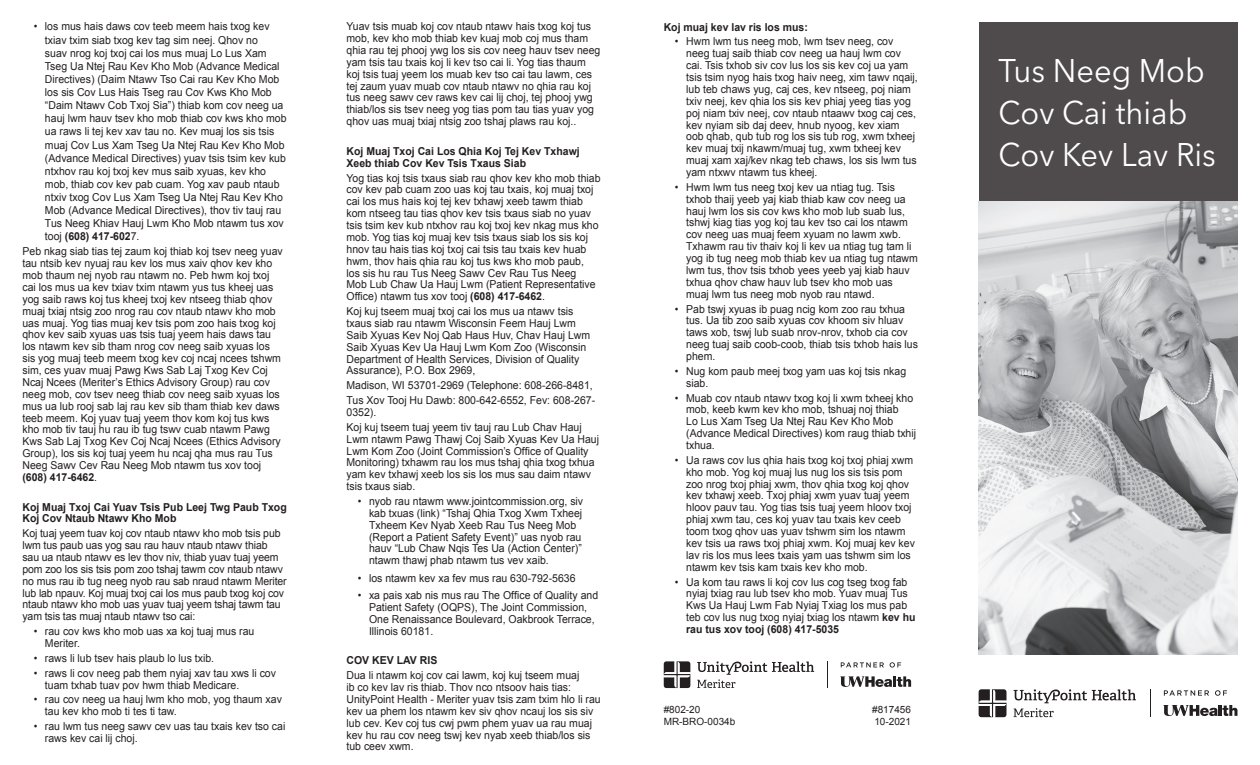
<style>
.page{position:relative;width:1260px;height:765px;background:#fff}
.page>*{position:absolute;margin:0;border:0;box-sizing:border-box;transform-origin:0 0}
.t1{font:32.5px/42px "Avenir Next LT Pro";color:#fff;scale:.95 1}
.t2{font:11px/11.9px "Arial";color:#231f20;scale:.96 1}
.t3{font:700 11px/11.9px "Arial";color:#231f20;scale:.96 1}
.t4{font:10px/12px "Arial";color:#231f20}
.s1{font-weight:700}
</style>
<div class="page">
<div style="left:979px;top:22px;width:259px;height:179px;background:#4f4b4c"></div>
<svg style="left:1150px;top:689px;width:1px;height:28px"></svg>
<svg style="left:979px;top:689px;width:28px;height:28px"></svg>
<svg style="left:1014px;top:689px;width:122px;height:28px"></svg>
<svg style="left:1164px;top:690px;width:63px;height:6px"></svg>
<svg style="left:1163px;top:705px;width:74px;height:11px"></svg>
<img style="left:979px;top:201px;width:259px;height:454px">
<svg style="left:827px;top:661px;width:1px;height:27px"></svg>
<svg style="left:664px;top:661px;width:26px;height:27px"></svg>
<svg style="left:697px;top:661px;width:117px;height:27px"></svg>
<svg style="left:841px;top:662px;width:60px;height:6px"></svg>
<svg style="left:840px;top:676px;width:71px;height:11px"></svg>
<p class="t2" style="left:45px;top:20px;width:253px;line-height:13.1px;text-indent:-11px">• los mus hais daws cov teeb meem hais txog kev txiav txim siab txog kev tag sim neej. Qhov no<br>suav nrog koj txoj cai los mus muaj Lo Lus Xam Tseg Ua Ntej Rau Kev Kho Mob (Advance Medical Directives) (Daim Ntawv Tso Cai rau Kev Kho Mob los sis Cov Lus Hais Tseg rau Cov Kws Kho Mob “Daim Ntawv Cob Txoj Sia”) thiab kom cov neeg ua hauj lwm hauv tsev kho mob thiab cov kws kho mob ua raws li tej kev xav tau no. Kev muaj los sis tsis muaj Cov Lus Xam Tseg Ua Ntej Rau Kev Kho Mob (Advance Medical Directives) yuav tsis tsim kev kub ntxhov rau koj txoj kev mus saib xyuas, kev kho mob, thiab cov kev pab cuam. Yog xav paub ntaub ntxiv txog Cov Lus Xam Tseg Ua Ntej Rau Kev Kho Mob (Advance Medical Directives), thov tiv tauj rau Tus Neeg Khiav Hauj Lwm Kho Mob ntawm tus xov tooj <span class="s1">(608) 417-602</span>7.</p>
<p class="t2" style="left:22px;top:246px;width:273px">Peb nkag siab tias tej zaum koj thiab koj tsev neeg yuav tau ntsib kev nyuaj rau kev los mus xaiv qhov kev kho mob thaum nej nyob rau ntawm no. Peb hwm koj txoj cai los mus ua kev txiav txim ntawm yus tus kheej uas yog saib raws koj tus kheej txoj kev ntseeg thiab qhov muaj txiaj ntsig zoo nrog rau cov ntaub ntawv kho mob uas muaj. Yog tias muaj kev tsis pom zoo hais txog koj qhov kev saib xyuas uas tsis tuaj yeem hais daws tau los ntawm kev sib tham nrog cov neeg saib xyuas los sis yog muaj teeb meem txog kev coj ncaj ncees tshwm sim, ces yuav muaj Pawg Kws Sab Laj Txog Kev Coj Ncaj Ncees (Meriter’s Ethics Advisory Group) rau cov neeg mob, cov tsev neeg thiab cov neeg saib xyuas los mus ua lub rooj sab laj rau kev sib tham thiab kev daws teeb meem. Koj yuav tuaj yeem thov kom koj tus kws kho mob tiv tauj hu rau ib tug tswv cuab ntawm Pawg Kws Sab Laj Txog Kev Coj Ncaj Ncees (Ethics Advisory Group), los sis koj tuaj yeem hu ncaj qha mus rau Tus Neeg Sawv Cev Rau Neeg Mob ntawm tus xov tooj <span class="s1">(608) 417-6462</span>.</p>
<p class="t3" style="left:22px;top:501px;width:277px">Koj Muaj Txoj Cai Yuav Tsis Pub Leej Twg Paub Txog<br>Koj Cov Ntaub Ntawv Kho Mob</p>
<p class="t2" style="left:22px;top:528px;width:277px">Koj tuaj yeem tuav koj cov ntaub ntawv kho mob tsis pub lwm tus paub uas yog sau rau hauv ntaub ntawv thiab sau ua ntaub ntawv es lev thov niv, thiab yuav tuaj yeem pom zoo los sis tsis pom zoo tshaj tawm cov ntaub ntawv no mus rau ib tug neeg nyob rau sab nraud ntawm Meriter lub lab npauv. Koj muaj txoj cai los mus paub txog koj cov ntaub ntawv kho mob uas yuav tuaj yeem tshaj tawm tau yam tsis tas muaj ntaub ntawv tso cai:</p>
<p class="t2" style="left:45px;top:625px;width:220px;text-indent:-11px">• rau cov kws kho mob uas xa koj tuaj mus rau<br>Meriter.</p>
<p class="t2" style="left:34px;top:652px;width:189px">• raws li lub tsev hais plaub lo lus txib.</p>
<p class="t2" style="left:45px;top:667px;width:242px;text-indent:-11px">• raws li cov neeg pab them nyiaj xav tau xws li cov tuam txhab tuav pov hwm thiab Medicare.</p>
<p class="t2" style="left:45px;top:694px;width:248px;text-indent:-11px">• rau cov neeg ua hauj lwm kho mob, yog thaum xav tau kev kho mob ti tes ti taw.</p>
<p class="t2" style="left:45px;top:720px;width:252px;text-indent:-11px">• rau lwm tus neeg sawv cev uas tau txais kev tso cai raws kev cai lij choj.</p>
<p class="t2" style="left:347px;top:21px;width:266px">Yuav tsis muab koj cov ntaub ntawv hais txog koj tus mob, kev kho mob thiab kev kuaj mob coj mus tham qhia rau tej phooj ywg los sis cov neeg hauv tsev neeg yam tsis tau txais koj li kev tso cai li. Yog tias thaum koj tsis tuaj yeem los muab kev tso cai tau lawm, ces tej zaum yuav muab cov ntaub ntawv no qhia rau koj tus neeg sawv cev raws kev cai lij choj, tej phooj ywg thiab/los sis tsev neeg yog tias pom tau tias yuav yog qhov uas muaj txiaj ntsig zoo tshaj plaws rau koj..</p>
<p class="t3" style="left:347px;top:145px;width:244px">Koj Muaj Txoj Cai Los Qhia Koj Tej Kev Txhawj<br>Xeeb thiab Cov Kev Tsis Txaus Siab</p>
<p class="t2" style="left:347px;top:172px;width:266px">Yog tias koj tsis txaus siab rau qhov kev kho mob thiab cov kev pab cuam zoo uas koj tau txais, koj muaj txoj cai los mus hais koj tej kev txhawj xeeb tawm thiab kom ntseeg tau tias qhov kev tsis txaus siab no yuav tsis tsim kev kub ntxhov rau koj txoj kev nkag mus kho mob. Yog tias koj muaj kev tsis txaus siab los sis koj hnov tau hais tias koj txoj cai tsis tau txais kev huab hwm, thov hais qhia rau koj tus kws kho mob paub,<br>los sis hu rau Tus Neeg Sawv Cev Rau Tus Neeg<br>Mob Lub Chaw Ua Hauj Lwm (Patient Representative Office) ntawm tus xov tooj <span class="s1">(608) 417-6462</span>.</p>
<p class="t2" style="left:347px;top:305px;width:255px">Koj kuj tseem muaj txoj cai los mus ua ntawv tsis txaus siab rau ntawm Wisconsin Feem Hauj Lwm Saib Xyuas Kev Noj Qab Haus Huv, Chav Hauj Lwm Saib Xyuas Kev Ua Hauj Lwm Kom Zoo (Wisconsin Department of Health Services, Division of Quality Assurance), P.O. Box 2969,</p>
<p class="t2" style="left:347px;top:378px;width:260px;line-height:14.8px">Madison, WI 53701-2969 (Telephone: 608-266-8481,<br>Tus Xov Tooj Hu Dawb: 800-642-6552, Fev: 608-267-</p>
<p class="t2" style="left:347px;top:405px;width:246px;line-height:14.8px">0352).<br>Koj kuj tseem tuaj yeem tiv tauj rau Lub Chav Hauj</p>
<p class="t2" style="left:347px;top:433px;width:264px">Lwm ntawm Pawg Thawj Coj Saib Xyuas Kev Ua Hauj Lwm Kom Zoo (Joint Commission’s Office of Quality Monitoring) txhawm rau los mus tshaj qhia txog txhua yam kev txhawj xeeb los sis los mus sau daim ntawv tsis txaus siab.</p>
<p class="t2" style="left:369px;top:495px;width:225px;text-indent:-11px">• nyob rau ntawm www.jointcommission.org, siv kab txuas (link) “Tshaj Qhia Txog Xwm Txheej Txheem Kev Nyab Xeeb Rau Tus Neeg Mob (Report a Patient Safety Event)” uas nyob rau hauv “Lub Chaw Nqis Tes Ua (Action Center)” ntawm thawj phab ntawm tus vev xaib.</p>
<p class="t2" style="left:358px;top:572px;width:228px">• los ntawm kev xa fev mus rau 630-792-5636</p>
<p class="t2" style="left:369px;top:590px;width:240px;text-indent:-11px">• xa pais xab nis mus rau The Office of Quality and Patient Safety (OQPS), The Joint Commission, One Renaissance Boulevard, Oakbrook Terrace, Illinois 60181.</p>
<p class="t3" style="left:347px;top:655px;width:96px">COV KEV LAV RIS</p>
<p class="t2" style="left:347px;top:669px;width:266px">Dua li ntawm koj cov cai lawm, koj kuj tseem muaj<br>ib co kev lav ris thiab. Thov nco ntsoov hais tias:<br>UnityPoint Health - Meriter yuav tsis zam txim hlo li rau kev ua phem los ntawm kev siv qhov ncauj los sis siv lub cev. Kev coj tus cwj pwm phem yuav ua rau muaj kev hu rau cov neeg tswj kev nyab xeeb thiab/los sis tub ceev xwm.</p>
<p class="t3" style="left:664px;top:21px;width:152px">Koj muaj kev lav ris los mus:</p>
<p class="t2" style="left:686px;top:36px;width:243px;text-indent:-11px">• Hwm lwm tus neeg mob, lwm tsev neeg, cov neeg tuaj saib thiab cov neeg ua hauj lwm cov cai. Tsis txhob siv cov lus los sis kev coj ua yam tsis tsim nyog hais txog haiv neeg, xim tawv nqaij, lub teb chaws yug, caj ces, kev ntseeg, poj niam txiv neej, kev qhia los sis kev phiaj yeeg tias yog poj niam txiv neej, cov ntaub ntaawv txog caj ces, kev nyiam sib daj deev, hnub nyoog, kev xiam oob qhab, qub tub rog los sis tub rog, xwm txheej kev muaj txij nkawm/muaj tug, xwm txheej kev muaj xam xaj/kev nkag teb chaws, los sis lwm tus yam ntxwv ntawm tus kheej.</p>
<p class="t2" style="left:686px;top:181px;width:243px;text-indent:-11px">• Hwm lwm tus neeg txoj kev ua ntiag tug. Tsis txhob thaij yeeb yaj kiab thiab kaw cov neeg ua hauj lwm los sis cov kws kho mob lub suab lus, tshwj kiag tias yog koj tau kev tso cai los ntawm cov neeg uas muaj feem xyuam no lawm xwb.<br>Txhawm rau tiv thaiv koj li kev ua ntiag tug tam li yog ib tug neeg mob thiab kev ua ntiag tug ntawm lwm tus, thov tsis txhob yees yeeb yaj kiab hauv txhua qhov chaw hauv lub tsev kho mob uas muaj lwm tus neeg mob nyob rau ntawd.</p>
<p class="t2" style="left:686px;top:303px;width:243px;text-indent:-11px">• Pab tswj xyuas ib puag ncig kom zoo rau txhua tus. Ua tib zoo saib xyuas cov khoom siv hluav taws xob, tswj lub suab nrov-nrov, txhob cia cov neeg tuaj saib coob-coob, thiab tsis txhob hais lus phem.</p>
<p class="t2" style="left:686px;top:365px;width:231px;text-indent:-11px">• Nug kom paub meej txog yam uas koj tsis nkag siab.</p>
<p class="t2" style="left:686px;top:392px;width:241px;text-indent:-11px">• Muab cov ntaub ntawv txog koj li xwm txheej kho mob, keeb kwm kev kho mob, tshuaj noj thiab<br>Lo Lus Xam Tseg Ua Ntej Rau Kev Kho Mob (Advance Medical Directives) kom raug thiab txhij txhua.</p>
<p class="t2" style="left:686px;top:454px;width:240px;text-indent:-11px">• Ua raws cov lus qhia hais txog koj txoj phiaj xwm kho mob. Yog koj muaj lus nug los sis tsis pom zoo nrog txoj phiaj xwm, thov qhia txog koj qhov kev txhawj xeeb. Txoj phiaj xwm yuav tuaj yeem hloov pauv tau. Yog tias tsis tuaj yeem hloov txoj phiaj xwm tau, ces koj yuav tau txais kev ceeb toom txog qhov uas yuav tshwm sim los ntawm kev tsis ua raws txoj phiaj xwm. Koj muaj kev kev lav ris los mus lees txais yam uas tshwm sim los ntawm kev tsis kam txais kev kho mob.</p>
<p class="t2" style="left:686px;top:576px;width:240px;text-indent:-11px">• Ua kom tau raws li koj cov lus cog tseg txog fab nyiaj txiag rau lub tsev kho mob. Yuav muaj Tus Kws Ua Hauj Lwm Fab Nyiaj Txiag los mus pab teb cov lus nug txog nyiaj txiag los ntawm <span class="s1">kev hu rau tus xov tooj (608) 417-5035</span></p>
<p class="t4" style="left:664px;top:704px;width:73px">#802-20<br>MR-BRO-0034b</p>
<p class="t4" style="left:872px;top:704px;width:40px">#817456<br>10-2021</p>
<h1 class="t1" style="left:999px;top:50px;width:230px">Tus Neeg Mob<br>Cov Cai thiab<br>Cov Kev Lav Ris</h1>
</div>
